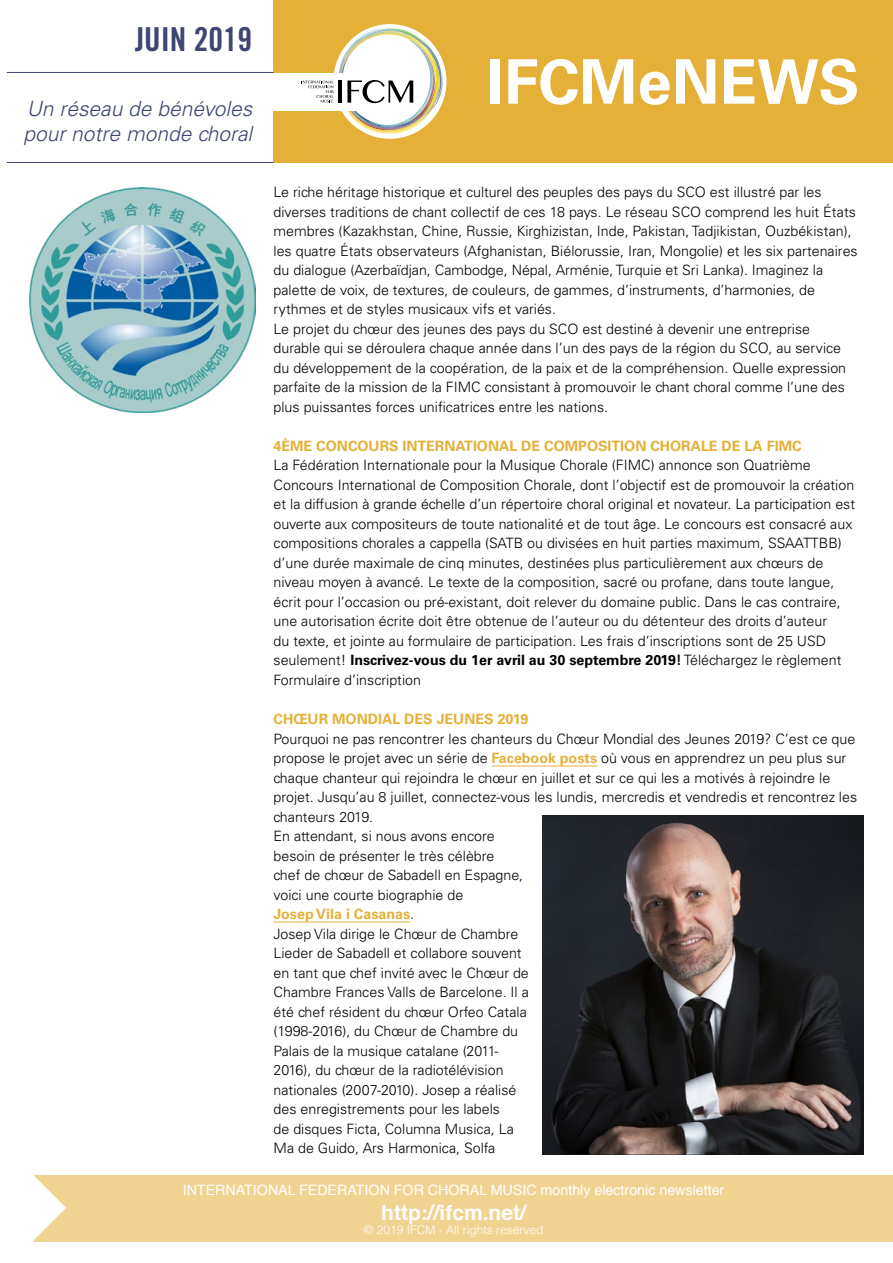
<style>
.page{position:relative;width:893px;height:1263px;background:#fff}
.page>*{position:absolute;margin:0;border:0;box-sizing:border-box;transform-origin:0 0}
.t1{font:700 61.5px "Univers LT Std";color:#fff}
.Month{font:33px "Trade Gothic LT Std Bd Cn 20";color:#3e4572}
.Volunteer{font:italic 300 21px/25.2px "Univers LT Std";color:#3e4572}
.t2{font:700 21px "Helvetica";color:#fff}
.Text{font:300 14.25px/19.5px "Univers LT Std";color:#000}
.Text-2{font:700 14.25px "Univers LT Std";color:#e4b038}
.t3{font:14.25px "Helvetica";color:#fff}
.t4{font:300 12px "Helvetica";color:#fff}
.s1{font-weight:700}
.s2{font-weight:700;color:#e4b038}
</style>
<div class="page">
<div style="left:274px;top:0;width:619px;height:163px;background:#e4b038"></div>
<div style="left:33px;top:1176px;width:860px;height:66px;background:#f0d391"></div>
<svg style="left:33px;top:1175px;width:33px;height:66px"></svg>
<div style="left:333px;top:24px;width:113px;height:115px;background:#fff;border-radius:50%"></div>
<div style="left:270px;top:73px;width:117px;height:38px;background:#fff"></div>
<svg style="left:302px;top:29px;width:141px;height:105px"></svg>
<hr style="left:492px;top:766px;width:105px;height:1px;background:#e4b038">
<hr style="left:274px;top:922px;width:136px;height:1px;background:#e4b038">
<hr style="left:7px;top:72px;width:267px;height:1px;background:#3e4572">
<hr style="left:7px;top:162px;width:267px;height:1px;background:#3e4572">
<img style="left:30px;top:187px;width:225px;height:225px">
<img style="left:543px;top:815px;width:320px;height:339px">
<p class="Month" style="left:135px;top:19px;width:119px">JUIN 2019</p>
<p class="Volunteer" style="left:23px;top:96px;width:230px">Un réseau de bénévoles pour notre monde choral</p>
<p class="t1" style="left:487px;top:46px;width:374px">IFCMeNEWS</p>
<p class="Text" style="left:274px;top:183px;width:586px">Le riche héritage historique et culturel des peuples des pays du SCO est illustré par les diverses traditions de chant collectif de ces 18 pays. Le réseau SCO comprend les huit États membres (Kazakhstan, Chine, Russie, Kirghizistan, Inde, Pakistan, Tadjikistan, Ouzbékistan), les quatre États observateurs (Afghanistan, Biélorussie, Iran, Mongolie) et les six partenaires du dialogue (Azerbaïdjan, Cambodge, Népal, Arménie, Turquie et Sri Lanka). Imaginez la palette de voix, de textures, de couleurs, de gammes, d’instruments, d’harmonies, de rythmes et de styles musicaux vifs et variés.</p>
<p class="Text" style="left:274px;top:319px;width:574px">Le projet du chœur des jeunes des pays du SCO est destiné à devenir une entreprise durable qui se déroulera chaque année dans l’un des pays de la région du SCO, au service du développement de la coopération, de la paix et de la compréhension. Quelle expression parfaite de la mission de la FIMC consistant à promouvoir le chant choral comme l’une des plus puissantes forces unificatrices entre les nations.</p>
<p class="Text-2" style="left:274px;top:438px;width:530px">4ÈME CONCOURS INTERNATIONAL DE COMPOSITION CHORALE DE LA FIMC</p>
<p class="Text" style="left:274px;top:456px;width:583px">La Fédération Internationale pour la Musique Chorale (FIMC) annonce son Quatrième Concours International de Composition Chorale, dont l’objectif est de promouvoir la création et la diffusion à grande échelle d’un répertoire choral original et novateur. La participation est ouverte aux compositeurs de toute nationalité et de tout âge. Le concours est consacré aux compositions chorales a cappella (SATB ou divisées en huit parties maximum, SSAATTBB) d’une durée maximale de cinq minutes, destinées plus particulièrement aux chœurs de niveau moyen à avancé. Le texte de la composition, sacré ou profane, dans toute langue, écrit pour l’occasion ou pré-existant, doit relever du domaine public. Dans le cas contraire, une autorisation écrite doit être obtenue de l’auteur ou du détenteur des droits d’auteur<br>du texte, et jointe au formulaire de participation. Les frais d’inscriptions sont de 25 USD seulement! <span class="s1">Inscrivez-vous du 1er avril au 30 septembre 2019!</span> Téléchargez le règlement</p>
<p class="Text" style="left:274px;top:670px;width:149px">Formulaire d’inscription</p>
<p class="Text-2" style="left:274px;top:711px;width:256px">CHŒUR MONDIAL DES JEUNES 2019</p>
<p class="Text" style="left:274px;top:729px;width:585px">Pourquoi ne pas rencontrer les chanteurs du Chœur Mondial des Jeunes 2019? C’est ce que propose le projet avec un série de <span class="s2">Facebook posts</span> où vous en apprendrez un peu plus sur chaque chanteur qui rejoindra le chœur en juillet et sur ce qui les a motivés à rejoindre le projet. Jusqu’au 8 juillet, connectez-vous les lundis, mercredis et vendredis et rencontrez les chanteurs 2019.</p>
<p class="Text" style="left:274px;top:826px;width:251px">En attendant, si nous avons encore besoin de présenter le très célèbre chef de chœur de Sabadell en Espagne, voici une courte biographie de<br><span class="s2">Josep Vila i Casanas</span>.</p>
<p class="Text" style="left:274px;top:924px;width:257px">Josep Vila dirige le Chœur de Chambre Lieder de Sabadell et collabore souvent en tant que chef invité avec le Chœur de Chambre Frances Valls de Barcelone. Il a été chef résident du chœur Orfeo Catala (1998-2016), du Chœur de Chambre du Palais de la musique catalane (2011- 2016), du chœur de la radiotélévision nationales (2007-2010). Josep a réalisé des enregistrements pour les labels<br>de disques Ficta, Columna Musica, La Ma de Guido, Ars Harmonica, Solfa</p>
<p class="t3" style="left:183px;top:1178px;width:543px">INTERNATIONAL FEDERATION FOR CHORAL MUSIC monthly electronic newsletter</p>
<p class="t2" style="left:381px;top:1195px;width:146px">http://ifcm.net/</p>
<p class="t4" style="left:364px;top:1220px;width:181px">© 2019 IFCM - All rights reserved</p>
</div>
